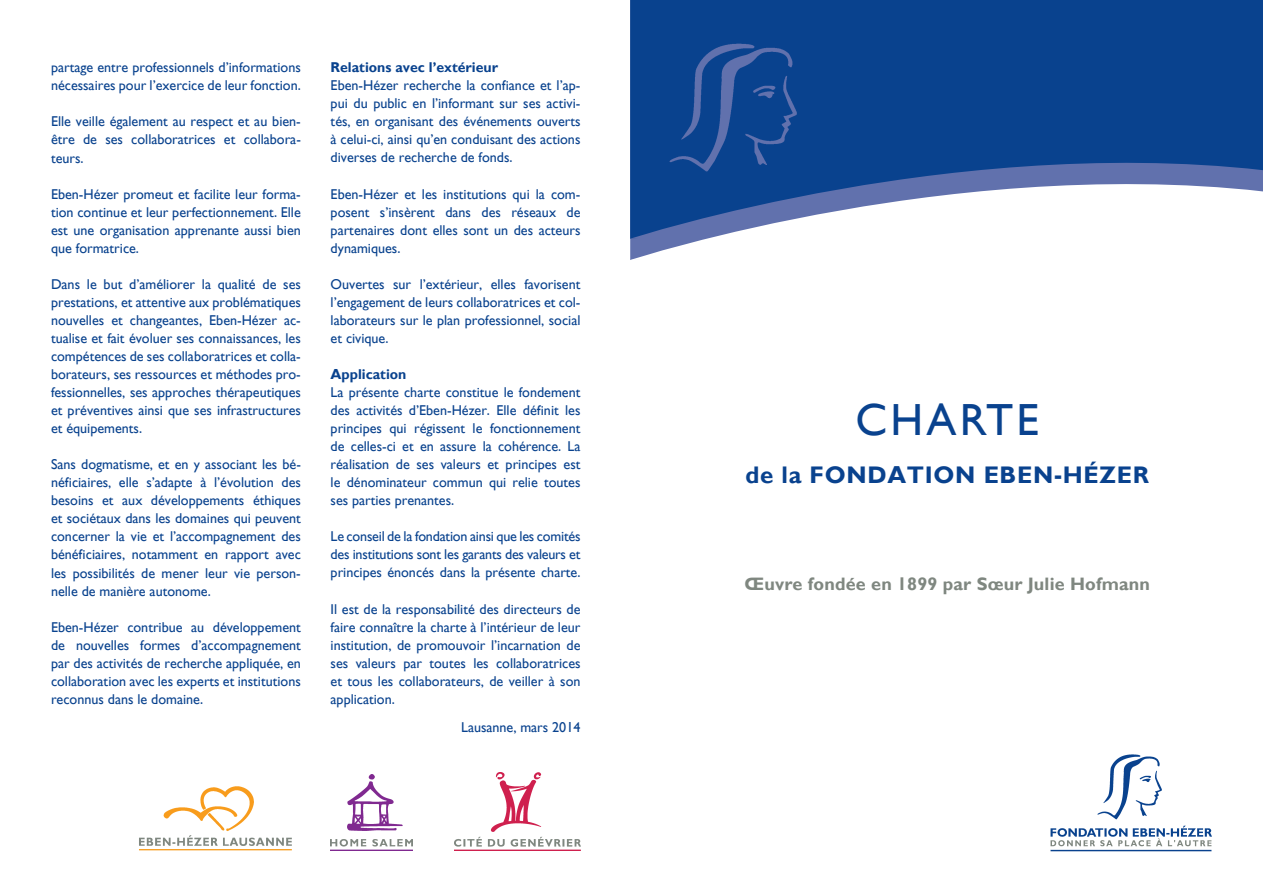
<style>
.page{position:relative;width:1263px;height:893px;background:#fff}
.page>*{position:absolute;margin:0;border:0;box-sizing:border-box;transform-origin:0 0}
.t1{font:45px "Gill Sans";letter-spacing:.07em;color:#09428e}
.t2{font:700 24px "Gill Sans";letter-spacing:.03em;color:#09428e}
.t3{font:700 18px "Gill Sans";letter-spacing:.01em;color:#7f8780}
.t4{font:14.25px/18px "Gill Sans";color:#09428e;text-align:justify}
.t5{font:700 14.25px "Gill Sans";color:#09428e}
</style>
<div class="page">
<img style="left:1050px;top:754px;width:162px;height:98px">
<img style="left:1050px;top:838px;width:162px;height:10px">
<div style="left:630px;top:0;width:633px;height:128px;background:#09428e"></div>
<div style="left:630px;top:128px;width:633px;height:21px;background:#09428e"></div>
<svg style="left:630px;top:149px;width:633px;height:111px"></svg>
<img style="left:666px;top:33px;width:139px;height:143px">
<img style="left:139px;top:786px;width:153px;height:65px">
<img style="left:139px;top:833px;width:153px;height:15px">
<img style="left:330px;top:774px;width:83px;height:76px">
<img style="left:330px;top:833px;width:83px;height:15px">
<img style="left:454px;top:773px;width:127px;height:77px">
<img style="left:454px;top:836px;width:127px;height:12px">
<p class="t4" style="left:51px;top:59px;width:251px">partage entre professionnels d’informations nécessaires pour l’exercice de leur fonction.</p>
<p class="t4" style="left:51px;top:113px;width:251px">Elle veille également au respect et au bien&shy;être de ses collaboratrices et collabora&shy;teurs.</p>
<p class="t4" style="left:51px;top:185px;width:251px">Eben-Hézer promeut et facilite leur forma&shy;tion continue et leur perfectionnement. Elle est une organisation apprenante aussi bien que formatrice.</p>
<p class="t4" style="left:51px;top:275px;width:251px">Dans le but d’améliorer la qualité de ses prestations, et attentive aux problématiques nouvelles et changeantes, Eben-Hézer ac&shy;tualise et fait évoluer ses connaissances, les compétences de ses collaboratrices et colla&shy;borateurs, ses ressources et méthodes pro&shy;fessionnelles, ses approches thérapeutiques et préventives ainsi que ses infrastructures et équipements.</p>
<p class="t4" style="left:51px;top:455px;width:251px">Sans dogmatisme, et en y associant les bé&shy;néficiaires, elle s’adapte à l’évolution des besoins et aux développements éthiques et sociétaux dans les domaines qui peuvent concerner la vie et l’accompagnement des bénéficiaires, notamment en rapport avec les possibilités de mener leur vie person&shy;nelle de manière autonome.</p>
<p class="t4" style="left:51px;top:618px;width:251px">Eben-Hézer contribue au développement de nouvelles formes d’accompagnement par des activités de recherche appliquée, en collaboration avec les experts et institutions reconnus dans le domaine.</p>
<p class="t5" style="left:331px;top:59px;width:169px">Relations avec l’extérieur</p>
<p class="t4" style="left:331px;top:76px;width:251px">Eben-Hézer recherche la confiance et l’ap&shy;pui du public en l’informant sur ses activi&shy;tés, en organisant des événements ouverts à celui-ci, ainsi qu’en conduisant des actions diverses de recherche de fonds.</p>
<p class="t4" style="left:331px;top:185px;width:251px">Eben-Hézer et les institutions qui la com&shy;posent s’insèrent dans des réseaux de partenaires dont elles sont un des acteurs dynamiques.</p>
<p class="t4" style="left:331px;top:275px;width:251px">Ouvertes sur l’extérieur, elles favorisent l’engagement de leurs collaboratrices et col&shy;laborateurs sur le plan professionnel, social et civique.</p>
<p class="t5" style="left:331px;top:366px;width:77px">Application</p>
<p class="t4" style="left:331px;top:383px;width:251px">La présente charte constitue le fondement des activités d’Eben-Hézer. Elle définit les principes qui régissent le fonctionnement de celles-ci et en assure la cohérence. La réalisation de ses valeurs et principes est le dénominateur commun qui relie toutes ses parties prenantes.</p>
<p class="t4" style="left:331px;top:528px;width:251px">Le conseil de la fondation ainsi que les comités des institutions sont les garants des valeurs et principes énoncés dans la présente charte.</p>
<p class="t4" style="left:331px;top:600px;width:251px">Il est de la responsabilité des directeurs de faire connaître la charte à l’intérieur de leur institution, de promouvoir l’incarnation de ses valeurs par toutes les collaboratrices et tous les collaborateurs, de veiller à son application.</p>
<p class="t4" style="left:461px;top:718px;width:121px">Lausanne, mars 2014</p>
<h1 class="t1" style="left:856px;top:394px;width:185px">CHARTE</h1>
<h2 class="t2" style="left:745px;top:461px;width:405px">de la Fondation eben-hézer</h2>
<p class="t3" style="left:744px;top:573px;width:407px">œuvre fondée en 1899 par Sœur Julie Hofmann</p>
</div>
